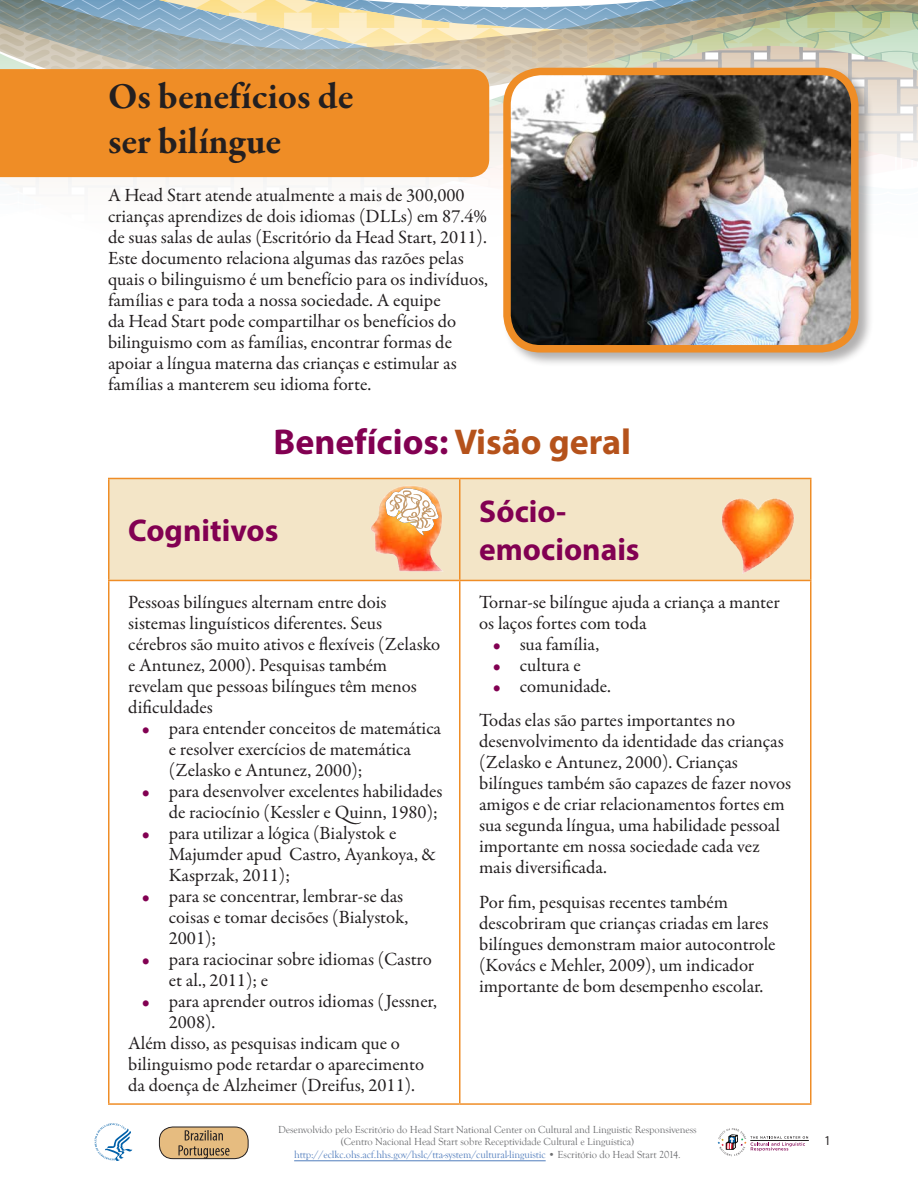
<style>
.page{position:relative;width:918px;height:1188px;background:#fff}
.page>*{position:absolute;margin:0;border:0;box-sizing:border-box;transform-origin:0 0}
.t1{font:700 37.5px/45px "Garamond Premr Pro";color:#231f20}
.MainTableh1{font:700 36px "Myriad Pro";color:#820052}
.TableH1{font:700 31.5px "Myriad Pro";color:#820052}
.table_textSpaceAbove{font:18.75px/21px "Garamond Premr Pro";color:#231f20}
.table_text{font:18.75px/21px "Garamond Premr Pro";color:#231f20}
.t2{font:condensed 13.5px "Myriad Pro";color:#231f20}
.t3{font:10.5px/12.6px "Goudy Old Style T";letter-spacing:-.01em;color:#6c6d70;text-align:center}
.s1{color:#b5521b}
.s2{color:#820052}
.s3{color:#517dbd}
</style>
<div class="page">
<svg style="left:0;top:0;width:918px;height:4px"></svg>
<svg style="left:0;top:4px;width:918px;height:26px;background:#a8b5aa"></svg>
<svg style="left:0;top:30px;width:918px;height:152px;background:#ccccbd"></svg>
<hr style="left:750px;top:1140px;width:59px;height:1px;background:#231f20">
<svg style="left:718px;top:1128px;width:90px;height:28px"></svg>
<hr style="left:294px;top:1161px;width:252px;height:1px;background:#517dbd">
<svg style="left:94px;top:1123px;width:38px;height:38px"></svg>
<div style="left:159px;top:1127px;width:89px;height:32px;background:#e6bc80;border-radius:14px"></div>
<div style="left:159px;top:1127px;width:89px;height:32px;border:1px solid #231f20;border-radius:14px"></div>
<svg style="left:178px;top:1130px;width:52px;height:28px"></svg>
<div style="left:0;top:69px;width:489px;height:108px;background:#ef8d26"></div>
<div style="left:110px;top:479px;width:700px;height:101px;background:#f3e5c7"></div>
<hr style="left:108px;top:479px;width:2px;height:101px;background:#ef8d26">
<hr style="left:810px;top:479px;width:2px;height:101px;background:#ef8d26">
<hr style="left:108px;top:580px;width:352px;height:1px;background:#ef8d26">
<hr style="left:108px;top:581px;width:2px;height:522px;background:#ef8d26">
<hr style="left:460px;top:580px;width:352px;height:1px;background:#ef8d26">
<hr style="left:459px;top:581px;width:1px;height:522px;background:#ef8d26">
<hr style="left:810px;top:581px;width:2px;height:522px;background:#ef8d26">
<hr style="left:108px;top:1103px;width:352px;height:2px;background:#ef8d26">
<hr style="left:460px;top:1103px;width:352px;height:2px;background:#ef8d26">
<hr style="left:108px;top:478px;width:352px;height:1px;background:#ef8d26">
<hr style="left:460px;top:478px;width:352px;height:1px;background:#ef8d26">
<img style="left:713px;top:489px;width:92px;height:91px">
<img style="left:356px;top:477px;width:107px;height:108px">
<svg style="left:385px;top:487px;width:54px;height:48px"></svg>
<div style="left:502px;top:66px;width:371px;height:302px;background:#231f20;opacity:.35"></div>
<img style="left:507px;top:71px;width:348px;height:275px">
<div style="left:503px;top:68px;width:356px;height:285px;border:8px solid #ef8d26;border-radius:34px"></div>
<p class="t1" style="left:108px;top:74px;width:247px">Os benefícios de ser bilíngue</p>
<p class="table_textSpaceAbove" style="left:108px;top:185px;width:381px">A Head Start atende atualmente a mais de 300,000 crianças aprendizes de dois idiomas (DLLs) em 87.4% de suas salas de aulas (Escritório da Head Start, 2011).<br>Este documento relaciona algumas das razões pelas quais o bilinguismo é um benefício para os indivíduos, famílias e para toda a nossa sociedade. A equipe<br>da Head Start pode compartilhar os benefícios do bilinguismo com as famílias, encontrar formas de apoiar a língua materna das crianças e estimular as famílias a manterem seu idioma forte.</p>
<h1 class="MainTableh1" style="left:273px;top:418px;width:359px">Benefícios: <span class="s1">Visão geral</span></h1>
<p class="TableH1" style="left:128px;top:510px;width:152px">Cognitivos</p>
<p class="table_text" style="left:128px;top:592px;width:314px">Pessoas bilíngues alternam entre dois sistemas linguísticos diferentes. Seus cérebros são muito ativos e flexíveis (Zelasko e Antunez, 2000). Pesquisas também revelam que pessoas bilíngues têm menos dificuldades</p>
<p class="table_textSpaceAbove" style="left:169px;top:718px;width:274px;text-indent:-27px"><span class="s2">•</span> para entender conceitos de matemática e resolver exercícios de matemática (Zelasko e Antunez, 2000);</p>
<p class="table_textSpaceAbove" style="left:142px;top:781px;width:302px;text-align:right"><span class="s2">•</span> para desenvolver excelentes habilidades de raciocínio (Kessler e Quinn, 1980);</p>
<p class="table_textSpaceAbove" style="left:169px;top:823px;width:269px;text-indent:-27px"><span class="s2">•</span> para utilizar a lógica (Bialystok e<br>Majumder apud Castro, Ayankoya, &amp;<br>Kasprzak, 2011);</p>
<p class="table_textSpaceAbove" style="left:169px;top:886px;width:241px;text-indent:-27px"><span class="s2">•</span> para se concentrar, lembrar-se das coisas e tomar decisões (Bialystok,<br>2001);</p>
<p class="table_textSpaceAbove" style="left:169px;top:949px;width:265px;text-indent:-27px"><span class="s2">•</span> para raciocinar sobre idiomas (Castro et al., 2011); e</p>
<p class="table_textSpaceAbove" style="left:169px;top:991px;width:270px;text-indent:-27px"><span class="s2">•</span> para aprender outros idiomas ( Jessner,<br>2008).</p>
<p class="table_text" style="left:128px;top:1033px;width:297px">Além disso, as pesquisas indicam que o bilinguismo pode retardar o aparecimento da doença de Alzheimer (Dreifus, 2011).</p>
<p class="TableH1" style="left:479px;top:491px;width:89px">Sócio-</p>
<p class="TableH1" style="left:479px;top:529px;width:162px">emocionais</p>
<p class="table_text" style="left:479px;top:592px;width:302px">Tornar-se bilíngue ajuda a criança a manter os laços fortes com toda</p>
<p class="table_textSpaceAbove" style="left:493px;top:634px;width:108px"><span class="s2">•</span> sua família,</p>
<p class="table_textSpaceAbove" style="left:493px;top:655px;width:90px"><span class="s2">•</span> cultura e</p>
<p class="table_textSpaceAbove" style="left:493px;top:676px;width:120px"><span class="s2">•</span> comunidade.</p>
<p class="table_textSpaceAbove" style="left:479px;top:710px;width:313px">Todas elas são partes importantes no desenvolvimento da identidade das crianças (Zelasko e Antunez, 2000). Crianças bilíngues também são capazes de fazer novos amigos e de criar relacionamentos fortes em sua segunda língua, uma habilidade pessoal importante em nossa sociedade cada vez mais diversificada.</p>
<p class="table_textSpaceAbove" style="left:479px;top:892px;width:298px">Por fim, pesquisas recentes também descobriram que crianças criadas em lares bilíngues demonstram maior autocontrole (Kovács e Mehler, 2009), um indicador importante de bom desempenho escolar.</p>
<p class="t3" style="left:278px;top:1123px;width:420px">Desenvolvido pelo Escritório do Head Start National Center on Cultural and Linguistic Responsiveness (Centro Nacional Head Start sobre Receptividade Cultural e Linguística) <span class="s3">http://eclkc.ohs.acf.hhs.gov/hslc/tta-system/cultural-linguistic</span> • Escritório do Head Start 2014.</p>
<p class="t2" style="left:825px;top:1133px;width:7px">1</p>
</div>
